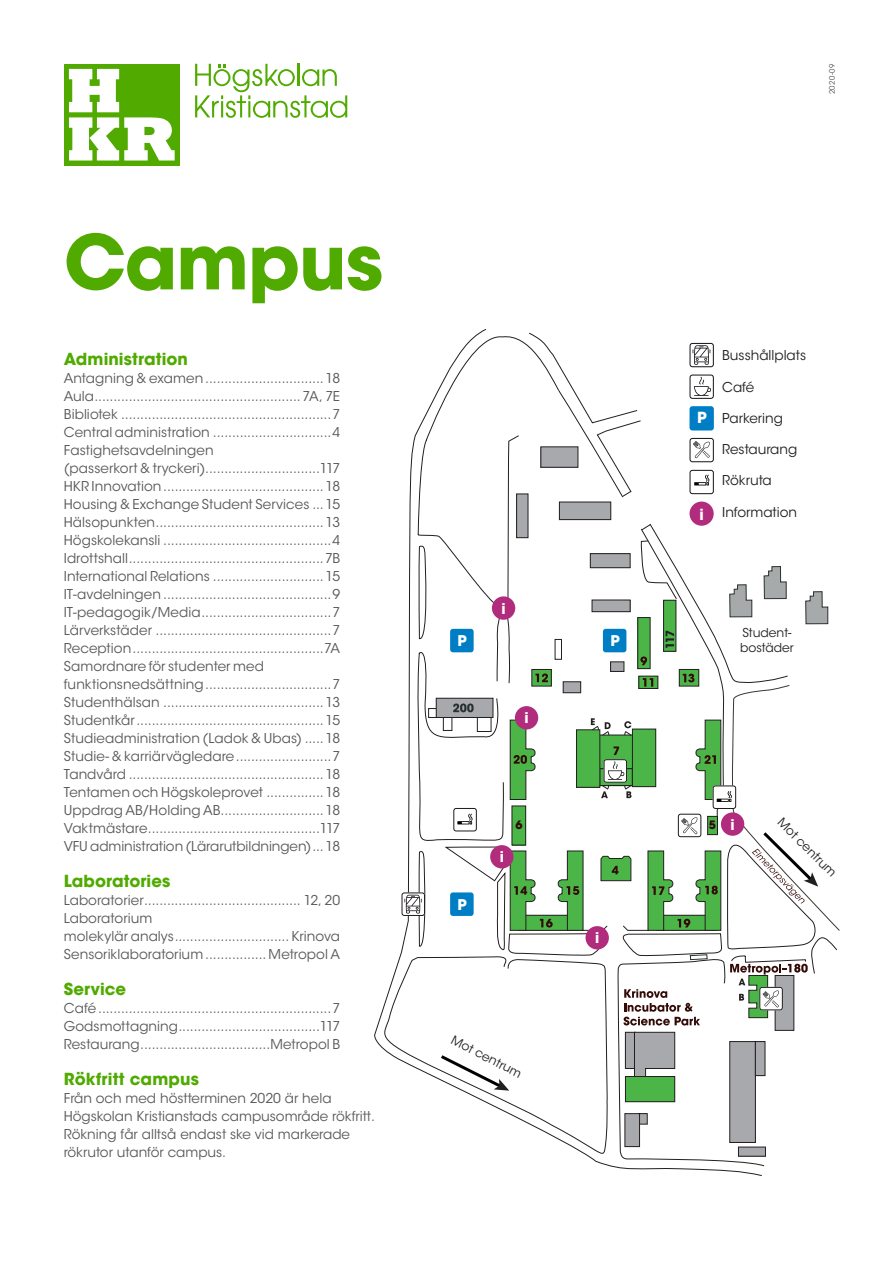
<style>
.page{position:relative;width:893px;height:1263px;background:#fff}
.page>*{position:absolute;margin:0;border:0;box-sizing:border-box;transform-origin:0 0}
.t1{font:700 75px "ITC Avant Garde Std";letter-spacing:-.015em;color:#50aa00}
.Innehåll_H1{font:700 16.5px "ITC Avant Garde Std";letter-spacing:.01em;color:#50aa00}
.Innehåll_H2{font:700 16.5px "ITC Avant Garde Std";letter-spacing:.005em;color:#50aa00}
.t2{font:700 15.15px "ITC Avant Garde Std";color:#fff}
.t3{font:700 14.7px "ITC Avant Garde Std";color:#fff}
.Innehåll_H2-2{font:13.5px/18px "ITC Avant Garde Std";letter-spacing:.005em;color:#57585a}
.t4{font:13.5px "ITC Avant Garde Std";color:#231f20}
.t5{font:12.3px/14.7px "ITC Avant Garde Std";color:#231f20}
.t6{font:700 11.55px "ITC Avant Garde Std";color:#320b07}
.bröd{font:7.5px "ITC Avant Garde Std";letter-spacing:.035em;color:#57585a}
</style>
<div class="page">
<svg style="left:374px;top:420px;width:463px;height:746px"></svg>
<svg style="left:426px;top:332px;width:133px;height:109px"></svg>
<div style="left:555px;top:639px;width:7px;height:21px;border:1px solid #231f20"></div>
<svg style="left:438px;top:1052px;width:71px;height:39px"></svg>
<div style="left:639px;top:1113px;width:8px;height:11px;background:#a8a9ad"></div>
<div style="left:638px;top:1113px;width:9px;height:11px;border:1px solid #231f20"></div>
<div style="left:590px;top:554px;width:40px;height:14px;background:#a8a9ad"></div>
<div style="left:590px;top:553px;width:40px;height:15px;border:1px solid #231f20"></div>
<div style="left:611px;top:662px;width:13px;height:9px;background:#a8a9ad"></div>
<div style="left:610px;top:662px;width:14px;height:10px;border:1px solid #231f20"></div>
<div style="left:592px;top:600px;width:38px;height:12px;background:#a8a9ad"></div>
<div style="left:592px;top:600px;width:38px;height:12px;border:1px solid #231f20"></div>
<div style="left:625px;top:1113px;width:14px;height:33px;background:#a8a9ad"></div>
<div style="left:625px;top:1113px;width:15px;height:34px;border:1px solid #231f20"></div>
<div style="left:775px;top:975px;width:19px;height:55px;background:#a8a9ad"></div>
<div style="left:775px;top:975px;width:19px;height:56px;border:1px solid #231f20"></div>
<div style="left:730px;top:1041px;width:25px;height:101px;background:#a8a9ad"></div>
<div style="left:729px;top:1041px;width:27px;height:102px;border:1px solid #231f20"></div>
<div style="left:755px;top:1041px;width:10px;height:34px;background:#a8a9ad"></div>
<div style="left:755px;top:1041px;width:10px;height:35px;border:1px solid #231f20"></div>
<div style="left:738px;top:1147px;width:27px;height:9px;background:#a8a9ad"></div>
<div style="left:436px;top:698px;width:57px;height:19px;background:#a8a9ad"></div>
<div style="left:436px;top:698px;width:57px;height:20px;border:1px solid #231f20"></div>
<svg style="left:623px;top:989px;width:77px;height:36px"></svg>
<svg style="left:618px;top:488px;width:39px;height:44px"></svg>
<svg style="left:666px;top:631px;width:8px;height:17px"></svg>
<svg style="left:690px;top:954px;width:17px;height:6px"></svg>
<div style="left:689px;top:406px;width:25px;height:24px;background:#007ec5;border-radius:3px"></div>
<svg style="left:689px;top:343px;width:25px;height:24px"></svg>
<svg style="left:689px;top:375px;width:25px;height:24px"></svg>
<svg style="left:689px;top:438px;width:25px;height:24px"></svg>
<div style="left:689px;top:501px;width:25px;height:25px;background:#b12c7d;border-radius:50%"></div>
<div style="left:450px;top:892px;width:24px;height:24px;background:#007ec5;border-radius:3px"></div>
<div style="left:450px;top:629px;width:24px;height:23px;background:#007ec5;border-radius:3px"></div>
<div style="left:603px;top:629px;width:23px;height:23px;background:#007ec5;border-radius:3px"></div>
<div style="left:490px;top:845px;width:23px;height:23px;background:#b12c7d;border-radius:50%"></div>
<div style="left:585px;top:926px;width:24px;height:23px;background:#b12c7d;border-radius:50%"></div>
<div style="left:492px;top:596px;width:23px;height:24px;background:#b12c7d;border-radius:50%"></div>
<svg style="left:730px;top:964px;width:78px;height:54px"></svg>
<svg style="left:401px;top:892px;width:24px;height:24px"></svg>
<svg style="left:640px;top:656px;width:7px;height:9px"></svg>
<svg style="left:428px;top:703px;width:64px;height:29px"></svg>
<svg style="left:729px;top:584px;width:23px;height:33px"></svg>
<svg style="left:764px;top:566px;width:23px;height:33px"></svg>
<svg style="left:805px;top:591px;width:23px;height:33px"></svg>
<svg style="left:453px;top:808px;width:24px;height:23px"></svg>
<svg style="left:509px;top:673px;width:331px;height:258px"></svg>
<div style="left:721px;top:812px;width:23px;height:24px;background:#b12c7d;border-radius:50%"></div>
<svg style="left:689px;top:470px;width:25px;height:24px"></svg>
<div style="left:64px;top:64px;width:116px;height:102px;background:#50aa00"></div>
<svg style="left:69px;top:69px;width:106px;height:92px"></svg>
<svg style="left:195px;top:64px;width:152px;height:54px"></svg>
<h1 class="t1" style="left:64px;top:213px;width:321px">Campus</h1>
<p class="Innehåll_H1" style="left:64px;top:348px;width:126px">Administration</p>
<p class="Innehåll_H2-2" style="left:64px;top:369px;width:278px">Antagning &amp; examen...............................18</p>
<p class="Innehåll_H2-2" style="left:64px;top:387px;width:278px">Aula......................................................7A, 7E</p>
<p class="Innehåll_H2-2" style="left:64px;top:405px;width:278px">Bibliotek .......................................................7</p>
<p class="Innehåll_H2-2" style="left:64px;top:423px;width:278px">Central administration ...............................4</p>
<p class="Innehåll_H2-2" style="left:64px;top:441px;width:278px">Fastighetsavdelningen<br>(passerkort &amp; tryckeri)..............................117</p>
<p class="Innehåll_H2-2" style="left:64px;top:477px;width:278px">HKR Innovation..........................................18</p>
<p class="Innehåll_H2-2" style="left:64px;top:495px;width:278px">Housing &amp; Exchange Student Services ...15</p>
<p class="Innehåll_H2-2" style="left:64px;top:513px;width:278px">Hälsopunkten............................................13</p>
<p class="Innehåll_H2-2" style="left:64px;top:531px;width:278px">Högskolekansli ............................................4</p>
<p class="Innehåll_H2-2" style="left:64px;top:549px;width:278px">Idrottshall...................................................7B</p>
<p class="Innehåll_H2-2" style="left:64px;top:567px;width:278px">International Relations .............................15</p>
<p class="Innehåll_H2-2" style="left:64px;top:585px;width:278px">IT-avdelningen ............................................9</p>
<p class="Innehåll_H2-2" style="left:64px;top:603px;width:278px">IT-pedagogik/Media..................................7</p>
<p class="Innehåll_H2-2" style="left:64px;top:621px;width:278px">Lärverkstäder ..............................................7</p>
<p class="Innehåll_H2-2" style="left:64px;top:639px;width:278px">Reception..................................................7A</p>
<p class="Innehåll_H2-2" style="left:64px;top:657px;width:278px">Samordnare för studenter med funktionsnedsättning.................................7</p>
<p class="Innehåll_H2-2" style="left:64px;top:693px;width:278px">Studenthälsan ..........................................13</p>
<p class="Innehåll_H2-2" style="left:64px;top:711px;width:278px">Studentkår.................................................15</p>
<p class="Innehåll_H2-2" style="left:64px;top:729px;width:278px">Studieadministration (Ladok &amp; Ubas) .....18</p>
<p class="Innehåll_H2-2" style="left:64px;top:747px;width:278px">Studie- &amp; karriärvägledare.........................7</p>
<p class="Innehåll_H2-2" style="left:64px;top:765px;width:278px">Tandvård ...................................................18</p>
<p class="Innehåll_H2-2" style="left:64px;top:783px;width:278px">Tentamen och Högskoleprovet ...............18</p>
<p class="Innehåll_H2-2" style="left:64px;top:801px;width:278px">Uppdrag AB/Holding AB...........................18</p>
<p class="Innehåll_H2-2" style="left:64px;top:819px;width:278px">Vaktmästare.............................................117</p>
<p class="Innehåll_H2-2" style="left:64px;top:837px;width:278px">VFU administration (Lärarutbildningen)...18</p>
<p class="Innehåll_H2" style="left:64px;top:870px;width:108px">Laboratories</p>
<p class="Innehåll_H2-2" style="left:64px;top:891px;width:278px">Laboratorier......................................... 12, 20</p>
<p class="Innehåll_H2-2" style="left:64px;top:909px;width:278px">Laboratorium<br>molekylär analys..............................Krinova</p>
<p class="Innehåll_H2-2" style="left:64px;top:945px;width:278px">Sensoriklaboratorium................ Metropol A</p>
<p class="Innehåll_H2" style="left:64px;top:978px;width:64px">Service</p>
<p class="Innehåll_H2-2" style="left:64px;top:999px;width:278px">Café .............................................................7</p>
<p class="Innehåll_H2-2" style="left:64px;top:1017px;width:278px">Godsmottagning.....................................117</p>
<p class="Innehåll_H2-2" style="left:64px;top:1035px;width:278px">Restaurang..................................Metropol B</p>
<p class="Innehåll_H1" style="left:64px;top:1068px;width:137px">Rökfritt campus</p>
<p class="Innehåll_H2-2" style="left:64px;top:1089px;width:313px">Från och med höstterminen 2020 är hela<br>Högskolan Kristianstads campusområde rökfritt.<br>Rökning får alltså endast ske vid markerade</p>
<p class="Innehåll_H2-2" style="left:64px;top:1143px;width:164px">rökrutor utanför campus.</p>
<p class="bröd" style="left:827px;top:94px;width:32px;rotate:-90deg">2020-09</p>
<p class="t3" style="left:501px;top:599px;width:6px">i</p>
<p class="t3" style="left:458px;top:631px;width:11px">P</p>
<p class="t3" style="left:610px;top:631px;width:11px">P</p>
<p class="t3" style="left:524px;top:708px;width:6px">i</p>
<p class="t2" style="left:697px;top:407px;width:11px">P</p>
<p class="t2" style="left:699px;top:504px;width:6px">i</p>
<p class="t4" style="left:722px;top:347px;width:85px">Busshållplats</p>
<p class="t4" style="left:722px;top:378px;width:33px">Café</p>
<p class="t4" style="left:722px;top:410px;width:62px">Parkering</p>
<p class="t4" style="left:722px;top:441px;width:76px">Restaurang</p>
<p class="t4" style="left:722px;top:472px;width:51px">Rökruta</p>
<p class="t4" style="left:722px;top:503px;width:76px">Information</p>
<p class="t5" style="left:740px;top:625px;width:55px">Student&shy;bostäder</p>
<p class="t3" style="left:458px;top:895px;width:11px">P</p>
<p class="t3" style="left:500px;top:847px;width:6px">i</p>
<p class="t6" style="left:515px;top:817px;width:9px">6</p>
<p class="t6" style="left:709px;top:817px;width:9px">5</p>
<p class="t3" style="left:730px;top:815px;width:6px">i</p>
<p class="t3" style="left:595px;top:928px;width:6px">i</p>
<p class="t5" style="left:456px;top:1033px;width:79px;rotate:27deg">Mot centrum</p>
<p class="t5" style="left:785px;top:815px;width:79px;rotate:45deg">Mot centrum</p>
</div>
